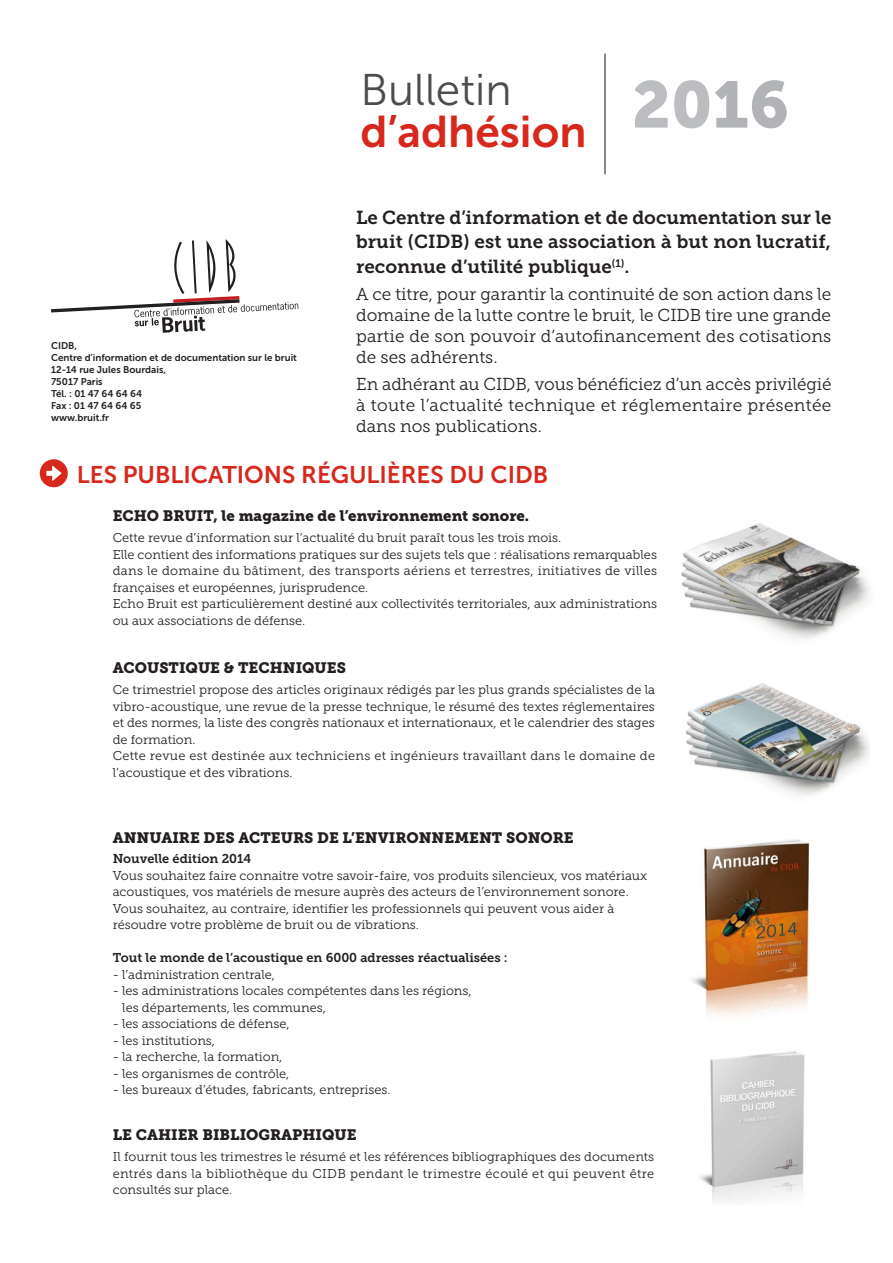
<style>
.page{position:relative;width:893px;height:1263px;background:#fff}
.page>*{position:absolute;margin:0;border:0;box-sizing:border-box;transform-origin:0 0}
.t1{font:65.25px "Museo Sans 900";color:#bcbdc0}
.t2{font:44.25px "Museo Sans 700";color:#d8281e}
.t3{font:44.25px "Museo Sans 300";color:#4b4c4d}
.t4{font:24px "Museo Sans 700";color:#d8281e}
.t5{font:18.75px/24.8px "Museo Slab 700";color:#231f20;text-align:justify}
.t6{font:17.25px/21px "Museo Slab 300";letter-spacing:.01em;color:#231f20;text-align:justify}
.t7{font:15px "Museo Slab 900";color:#231f20}
.t8{font:12.75px/16.5px "Museo Slab 300";color:#231f20}
.t9{font:12.75px/16.5px "Museo Slab 300";letter-spacing:.02em;color:#231f20}
.t10{font:12.75px "Museo Slab 700";color:#231f20}
.t11{font:9.75px "Museo Sans 700";color:#231f20}
.s1{color:#b2b3b7}
</style>
<div class="page">
<img style="left:692px;top:839px;width:118px;height:178px">
<img style="left:699px;top:1051px;width:106px;height:151px">
<svg style="left:51px;top:239px;width:247px;height:94px"></svg>
<svg style="left:40px;top:459px;width:28px;height:28px"></svg>
<img style="left:681px;top:523px;width:189px;height:116px">
<img style="left:685px;top:683px;width:184px;height:112px">
<hr style="left:604px;top:54px;width:1px;height:120px;background:#231f20">
<p class="t11" style="left:51px;top:340px;width:27px">CIDB,</p>
<p class="t11" style="left:51px;top:352px;width:247px">Centre d’information et de documentation sur le bruit</p>
<p class="t11" style="left:51px;top:364px;width:117px">12-14 rue Jules Bourdais,</p>
<p class="t11" style="left:51px;top:376px;width:53px">75017 Paris</p>
<p class="t11" style="left:51px;top:388px;width:93px">Tél. : 01 47 64 64 64</p>
<p class="t11" style="left:51px;top:400px;width:92px">Fax : 01 47 64 64 65</p>
<p class="t11" style="left:51px;top:412px;width:60px">www.bruit.fr</p>
<p class="t3" style="left:360px;top:66px;width:153px">Bulletin</p>
<p class="t2" style="left:360px;top:107px;width:228px">d’adhésion</p>
<p class="t1" style="left:632px;top:68px;width:159px">20<span class="s1">16</span></p>
<p class="t5" style="left:356px;top:205px;width:477px">Le Centre d’information et de documentation sur le bruit (CIDB) est une association à but non lucratif, reconnue d’utilité publique<sup>(1)</sup>.</p>
<p class="t6" style="left:356px;top:284px;width:477px">A ce titre, pour garantir la continuité de son action dans le domaine de la lutte contre le bruit, le CIDB tire une grande partie de son pouvoir d’autofinancement des cotisations de ses adhérents.</p>
<p class="t6" style="left:356px;top:374px;width:477px">En adhérant au CIDB, vous bénéficiez d’un accès privilégié à toute l’actualité technique et réglementaire présentée dans nos publications.</p>
<p class="t4" style="left:77px;top:462px;width:473px">LES PUBLICATIONS RÉGULIÈRES DU CIDB</p>
<p class="t7" style="left:113px;top:507px;width:418px">ECHO BRUIT, le magazine de l’environnement sonore.</p>
<p class="t8" style="left:113px;top:529px;width:450px">Cette revue d’information sur l’actualité du bruit paraît tous les trois mois.</p>
<p class="t8" style="left:113px;top:546px;width:546px;text-align:justify">Elle contient des informations pratiques sur des sujets tels que : réalisations remarquables dans le domaine du bâtiment, des transports aériens et terrestres, initiatives de villes françaises et européennes, jurisprudence.</p>
<p class="t8" style="left:113px;top:595px;width:546px">Echo Bruit est particulièrement destiné aux collectivités territoriales, aux administrations ou aux associations de défense.</p>
<p class="t7" style="left:113px;top:659px;width:235px">ACOUSTIQUE &amp; TECHNIQUES</p>
<p class="t8" style="left:113px;top:681px;width:544px;text-align:justify">Ce trimestriel propose des articles originaux rédigés par les plus grands spécialistes de la vibro-acoustique, une revue de la presse technique, le résumé des textes réglementaires et des normes, la liste des congrès nationaux et internationaux, et le calendrier des stages de formation.</p>
<p class="t9" style="left:113px;top:747px;width:544px">Cette revue est destinée aux techniciens et ingénieurs travaillant dans le domaine de l’acoustique et des vibrations.</p>
<p class="t7" style="left:113px;top:829px;width:463px">ANNUAIRE DES ACTEURS DE L’ENVIRONNEMENT SONORE</p>
<p class="t10" style="left:113px;top:852px;width:140px">Nouvelle édition 2014</p>
<p class="t8" style="left:113px;top:867px;width:536px">Vous souhaitez faire connaitre votre savoir-faire, vos produits silencieux, vos matériaux acoustiques, vos matériels de mesure auprès des acteurs de l’environnement sonore.</p>
<p class="t8" style="left:113px;top:900px;width:503px">Vous souhaitez, au contraire, identifier les professionnels qui peuvent vous aider à résoudre votre problème de bruit ou de vibrations.</p>
<p class="t10" style="left:113px;top:951px;width:397px">Tout le monde de l’acoustique en 6000 adresses réactualisées :</p>
<p class="t8" style="left:113px;top:966px;width:164px">- l’administration centrale,</p>
<p class="t8" style="left:122px;top:983px;width:351px;text-indent:-10px">- les administrations locales compétentes dans les régions, les départements, les communes,</p>
<p class="t8" style="left:113px;top:1016px;width:178px">- les associations de défense,</p>
<p class="t8" style="left:113px;top:1032px;width:104px">- les institutions,</p>
<p class="t8" style="left:113px;top:1049px;width:171px">- la recherche, la formation,</p>
<p class="t8" style="left:113px;top:1065px;width:178px">- les organismes de contrôle,</p>
<p class="t8" style="left:113px;top:1082px;width:280px">- les bureaux d’études, fabricants, entreprises.</p>
<p class="t7" style="left:113px;top:1126px;width:245px">LE CAHIER BIBLIOGRAPHIQUE</p>
<p class="t8" style="left:113px;top:1148px;width:543px;text-align:justify">Il fournit tous les trimestres le résumé et les références bibliographiques des documents entrés dans la bibliothèque du CIDB pendant le trimestre écoulé et qui peuvent être consultés sur place.</p>
</div>
